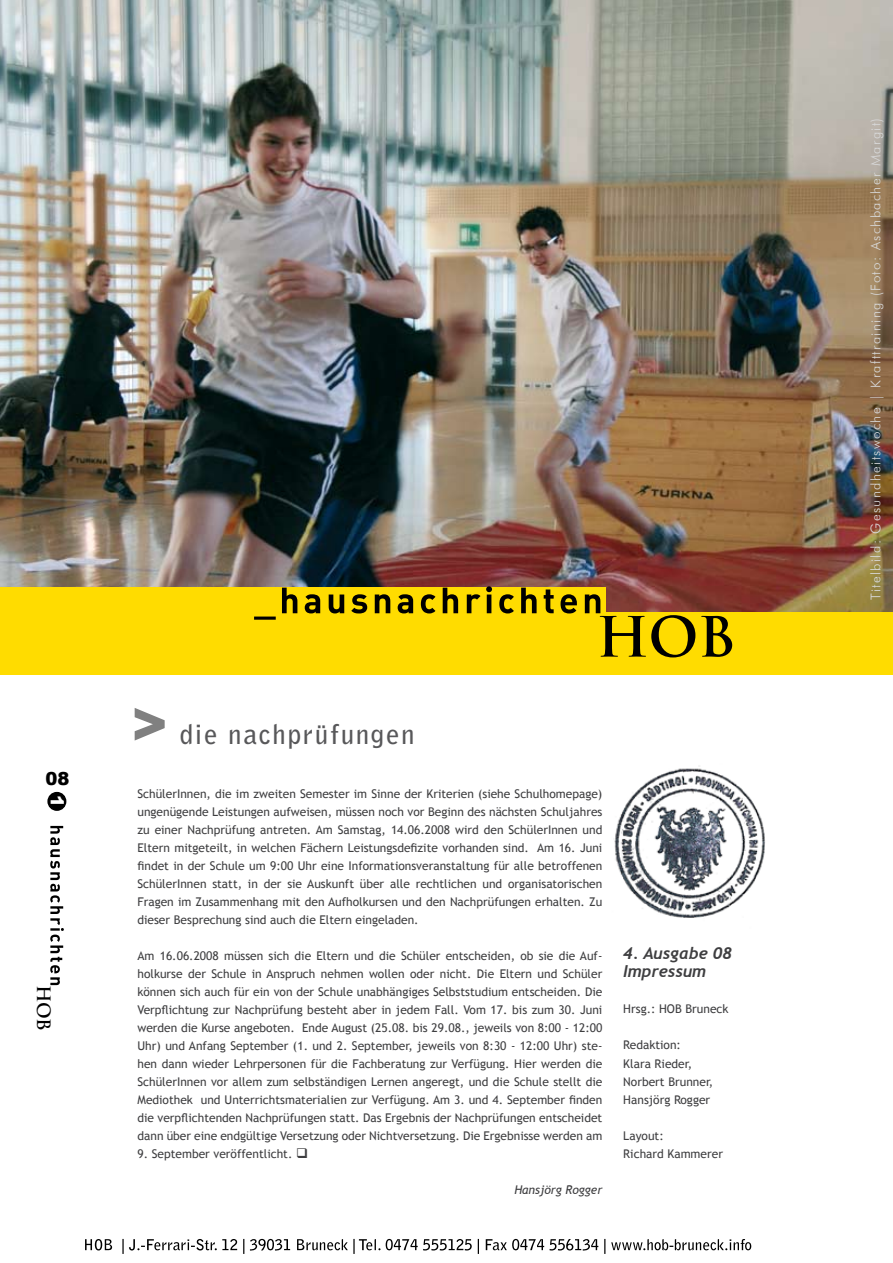
<style>
.page{position:relative;width:893px;height:1263px;background:#fff}
.page>*{position:absolute;margin:0;border:0;box-sizing:border-box;transform-origin:0 0}
.t1{font:700 54px "Trajan Pro";color:#000}
.t2{font:700 27px "Bell Gothic Std";letter-spacing:.06em;color:#58585a}
.t3{font:700 18px "Trajan Pro";color:#000}
.t4{font:900 18px "Arial";color:#000}
.t5{font:900 18px "Arial";color:#fff}
.t6{font:italic 700 16.5px/18px "Trebuchet";color:#3e3e40}
.t7{font:300 13.5px "Futura BT";letter-spacing:.1em;color:#d9dadb}
.t8{font:12px/18px "Trebuchet MS";color:#3e3e40}
.t9{font:italic 12px "Trebuchet MS";color:#3e3e40}
.s1{font-family:"Arial";font-weight:900;font-size:54px;color:#808080}
</style>
<div class="page">
<img style="left:0;top:0;width:893px;height:612px">
<div style="left:0;top:587px;width:605px;height:88px;background:#ffdc00"></div>
<div style="left:1px;top:612px;width:892px;height:63px;background:#ffdc00"></div>
<svg style="left:254px;top:586px;width:346px;height:34px"></svg>
<div style="left:48px;top:793px;width:18px;height:17px;background:#000;border-radius:50%"></div>
<div style="left:47px;top:792px;width:19px;height:19px;border:2px solid #000;border-radius:50%"></div>
<svg style="left:50px;top:826px;width:14px;height:159px"></svg>
<svg style="left:85px;top:1239px;width:666px;height:15px"></svg>
<img style="left:614px;top:765px;width:151px;height:153px">
<h3 class="t4" style="left:46px;top:766px;width:26px">08</h3>
<h3 class="t5" style="left:70px;top:795px;width:14px;rotate:90deg">1</h3>
<h3 class="t3" style="left:55px;top:984px;width:48px;rotate:90deg">HOB</h3>
<h2 class="t2" style="left:132px;top:717px;width:284px"><span class="s1">&gt;</span> die nachprüfungen</h2>
<h1 class="t1" style="left:596px;top:603px;width:141px">HOB</h1>
<p class="t8" style="left:137px;top:785px;width:466px;text-align:justify">SchülerInnen, die im zweiten Semester im Sinne der Kriterien (siehe Schulhomepage) ungenügende Leistungen aufweisen, müssen noch vor Beginn des nächsten Schuljahres zu einer Nachprüfung antreten. Am Samstag, 14.06.2008 wird den SchülerInnen und Eltern mitgeteilt, in welchen Fächern Leistungsdefizite vorhanden sind. Am 16. Juni findet in der Schule um 9:00 Uhr eine Informationsveranstaltung für alle betroffenen SchülerInnen statt, in der sie Auskunft über alle rechtlichen und organisatorischen Fragen im Zusammenhang mit den Aufholkursen und den Nachprüfungen erhalten. Zu dieser Besprechung sind auch die Eltern eingeladen.</p>
<p class="t8" style="left:137px;top:947px;width:466px;text-align:justify">Am 16.06.2008 müssen sich die Eltern und die Schüler entscheiden, ob sie die Auf&shy;holkurse der Schule in Anspruch nehmen wollen oder nicht. Die Eltern und Schüler können sich auch für ein von der Schule unabhängiges Selbststudium entscheiden. Die Verpflichtung zur Nachprüfung besteht aber in jedem Fall. Vom 17. bis zum 30. Juni werden die Kurse angeboten. Ende August (25.08. bis 29.08., jeweils von 8:00 - 12:00<br>Uhr) und Anfang September (1. und 2. September, jeweils von 8:30 - 12:00 Uhr) ste&shy;hen dann wieder Lehrpersonen für die Fachberatung zur Verfügung. Hier werden die SchülerInnen vor allem zum selbständigen Lernen angeregt, und die Schule stellt die Mediothek und Unterrichtsmaterialien zur Verfügung. Am 3. und 4. September finden die verpflichtenden Nachprüfungen statt. Das Ergebnis der Nachprüfungen entscheidet dann über eine endgültige Versetzung oder Nichtversetzung. Die Ergebnisse werden am</p>
<p class="t8" style="left:137px;top:1145px;width:172px">9. September veröffentlicht. ❑</p>
<p class="t9" style="left:514px;top:1182px;width:89px">Hansjörg Rogger</p>
<h3 class="t6" style="left:623px;top:945px;width:110px">4. Ausgabe 08<br>Impressum</h3>
<p class="t8" style="left:623px;top:1000px;width:107px">Hrsg.: HOB Bruneck</p>
<p class="t8" style="left:623px;top:1036px;width:92px">Redaktion:<br>Klara Rieder,<br>Norbert Brunner,<br>Hansjörg Rogger</p>
<p class="t8" style="left:623px;top:1126px;width:101px">Layout:<br>Richard Kammerer</p>
<p class="t7" style="left:867px;top:600px;width:484px;rotate:-90deg">Titelbild: Gesundheitswoche | Krafttraining (Foto: Aschbacher Margit)</p>
</div>
